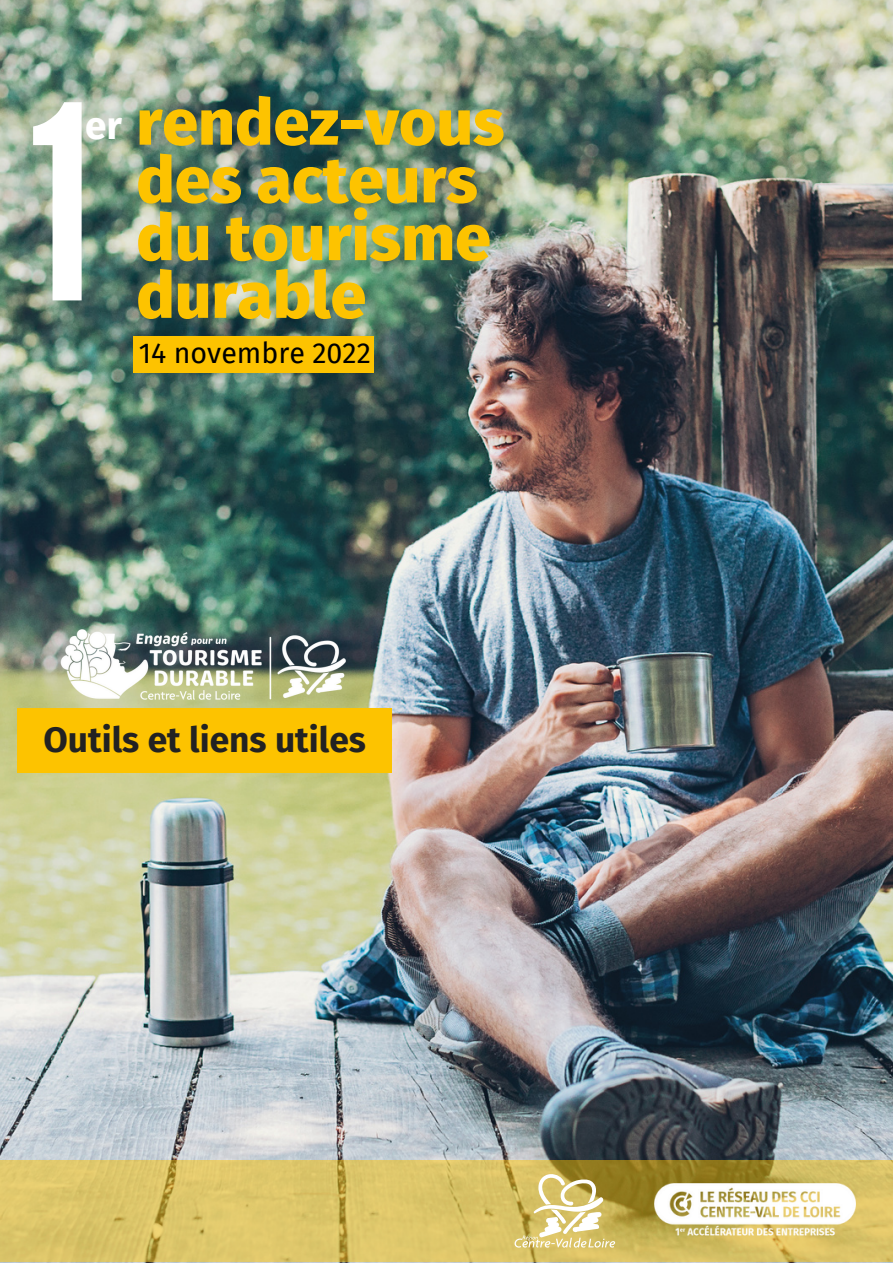
<style>
.page{position:relative;width:893px;height:1264px;background:#fff}
.page>*{position:absolute;margin:0;border:0;box-sizing:border-box;transform-origin:0 0}
.t1{font:269.55px "League Gothic";color:#fff}
.t2{font:800 64.35px/57.8px "Fira Sans";color:#fdc300}
.t3{font:700 35.4px "Fira Sans";color:#222}
.t4{font:28.5px "Fira Sans";color:#000}
.s1{font-weight:700;font-size:38.7px;color:#fff}
</style>
<div class="page">
<img style="left:0;top:0;width:892px;height:1262px">
<div style="left:17px;top:708px;width:374px;height:64px;background:#fdc300"></div>
<div style="left:134px;top:336px;width:240px;height:36px;background:#fdc300"></div>
<svg style="left:0;top:1160px;width:892px;height:101px;background:#d4bd61"></svg>
<svg style="left:514px;top:1173px;width:101px;height:74px"></svg>
<img style="left:654px;top:1183px;width:201px;height:55px">
<img style="left:60px;top:622px;width:290px;height:86px">
<h1 class="t1" style="left:30px;top:48px;width:64px">1</h1>
<p class="t2" style="left:136px;top:94px;width:370px;text-indent:-51px"><span class="s1">er</span> rendez-vous des acteurs du tourisme durable</p>
<p class="t4" style="left:139px;top:336px;width:234px">14 novembre 2022</p>
<p class="t3" style="left:43px;top:719px;width:324px">Outils et liens utiles</p>
</div>
